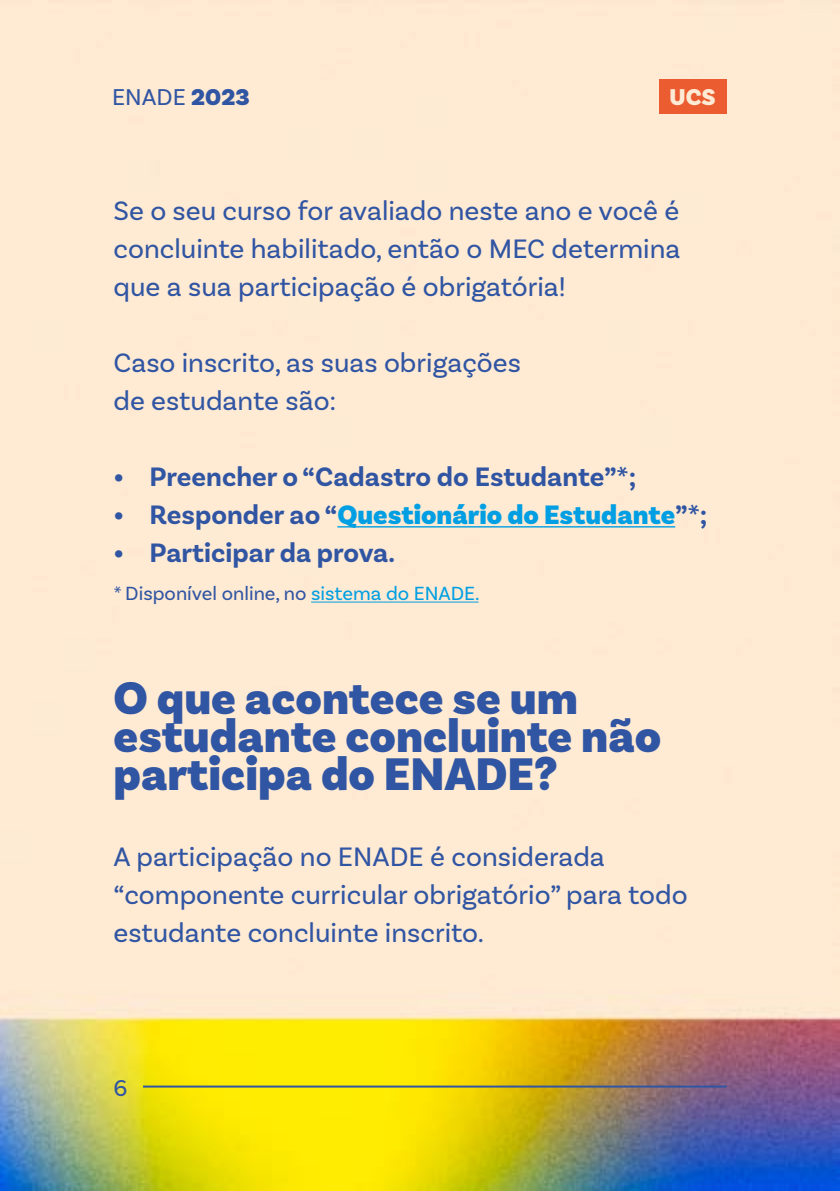
<style>
.page{position:relative;width:840px;height:1191px;background:#fff}
.page>*{position:absolute;margin:0;border:0;box-sizing:border-box;transform-origin:0 0}
.t1{font:900 48px/38px "Basic Sans";color:#3055a3}
.t2{font:28px/38px "Basic Sans";color:#3055a3}
.t3{font:700 28px "Basic Sans";color:#3055a3}
.t4{font:900 28px "Basic Sans";color:#009fe3}
.t5{font:24px "Basic Sans";color:#3055a3}
.t6{font:900 24px "Basic Sans";color:#feebd5}
.t7{font:20px "Basic Sans";color:#3055a3}
.s1{font-weight:900}
.s2{font-weight:700;color:#3055a3}
.s3{color:#009fe3}
</style>
<div class="page">
<img style="left:0;top:0;width:839px;height:1191px">
<hr style="left:143px;top:1085px;width:583px;height:2px;background:#3055a3">
<div style="left:658px;top:79px;width:68px;height:34px;background:#eb5c30"></div>
<hr style="left:337px;top:526px;width:337px;height:1px;background:#009fe3">
<hr style="left:311px;top:601px;width:167px;height:1px;background:#009fe3">
<p class="t5" style="left:112px;top:83px;width:139px">ENADE <span class="s1">2023</span></p>
<p class="t6" style="left:669px;top:83px;width:48px">UCS</p>
<p class="t2" style="left:113px;top:191px;width:568px;text-align:justify">Se o seu curso for avaliado neste ano e você é concluinte habilitado, então o MEC determina que a sua participação é obrigatória!</p>
<p class="t2" style="left:113px;top:343px;width:409px">Caso inscrito, as suas obrigações de estudante são:</p>
<p class="t3" style="left:113px;top:460px;width:524px">• Preencher o “Cadastro do Estudante”*;</p>
<p class="t4" style="left:113px;top:497px;width:595px"><span class="s2">• Responder ao “</span>Questionário do Estudante<span class="s2">”*;</span></p>
<p class="t3" style="left:113px;top:536px;width:283px">• Participar da prova.</p>
<p class="t7" style="left:113px;top:581px;width:367px">* Disponível online, no <span class="s3">sistema do ENADE.</span></p>
<h1 class="t1" style="left:113px;top:680px;width:549px">O que acontece se um estudante concluinte não participa do ENADE?</h1>
<p class="t2" style="left:113px;top:837px;width:575px">A participação no ENADE é considerada “componente curricular obrigatório” para todo estudante concluinte inscrito.</p>
<p class="t5" style="left:113px;top:1073px;width:15px">6</p>
</div>
